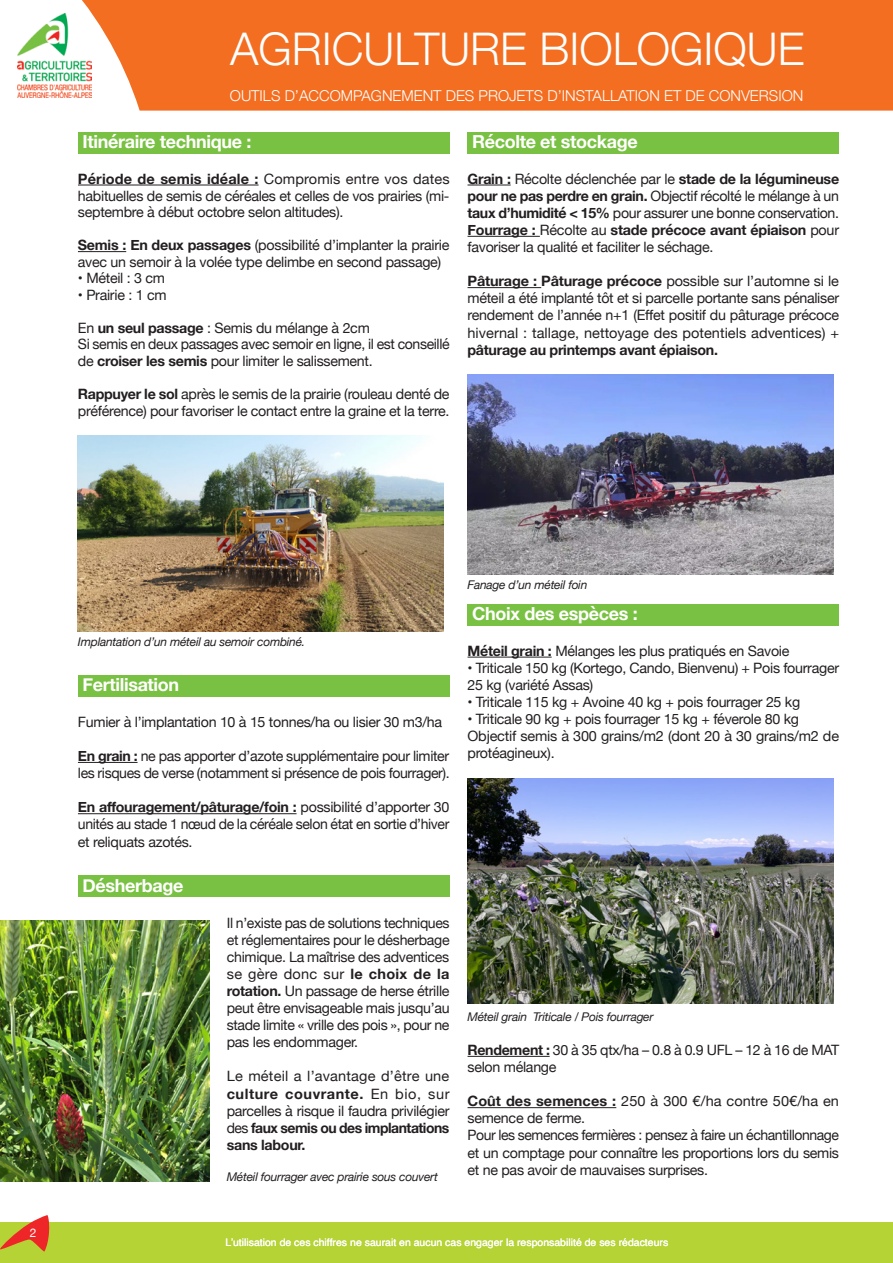
<style>
.page{position:relative;width:893px;height:1263px;background:#fff}
.page>*{position:absolute;margin:0;border:0;box-sizing:border-box;transform-origin:0 0}
.t1{font:300 45px "Helvetica Neue";color:#fff}
.t2{font:700 18px "Helvetica Neue";letter-spacing:-.02em;color:#fff}
.t3{font:300 15px "Helvetica Neue";color:#fff}
.t4{font:14.25px/17.1px "Helvetica Neue";letter-spacing:-.02em;color:#231f20}
.t5{font:italic 12px "Helvetica Neue";letter-spacing:-.02em;color:#231f20}
.t6{font:12px "Helvetica Neue";color:#fff}
.t7{font:10.5px "Helvetica";color:#fff}
.s1{font-weight:700}
</style>
<div class="page">
<img style="left:18px;top:18px;width:36px;height:79px">
<svg style="left:54px;top:0;width:839px;height:111px;background:#f2772f"></svg>
<div style="left:0;top:1222px;width:893px;height:41px;background:#b5d334"></div>
<svg style="left:0;top:1215px;width:49px;height:36px"></svg>
<div style="left:78px;top:132px;width:372px;height:21px;background:#79c142"></div>
<hr style="left:78px;top:185px;width:181px;height:1px;background:#231f20">
<hr style="left:78px;top:251px;width:48px;height:1px;background:#231f20">
<div style="left:78px;top:675px;width:372px;height:21px;background:#79c142"></div>
<hr style="left:78px;top:762px;width:60px;height:1px;background:#231f20">
<hr style="left:78px;top:813px;width:219px;height:1px;background:#231f20">
<div style="left:78px;top:876px;width:372px;height:21px;background:#79c142"></div>
<img style="left:78px;top:436px;width:366px;height:195px">
<div style="left:468px;top:132px;width:371px;height:21px;background:#79c142"></div>
<hr style="left:468px;top:185px;width:43px;height:1px;background:#231f20">
<hr style="left:468px;top:236px;width:72px;height:1px;background:#231f20">
<hr style="left:468px;top:287px;width:73px;height:1px;background:#231f20">
<div style="left:468px;top:604px;width:371px;height:21px;background:#79c142"></div>
<hr style="left:468px;top:657px;width:84px;height:1px;background:#231f20">
<hr style="left:468px;top:1056px;width:82px;height:1px;background:#231f20">
<hr style="left:468px;top:1107px;width:148px;height:1px;background:#231f20">
<img style="left:468px;top:375px;width:365px;height:200px">
<img style="left:468px;top:778px;width:365px;height:225px">
<img style="left:0;top:920px;width:210px;height:261px">
<h1 class="t1" style="left:230px;top:13px;width:576px">AGRICULTURE BIOLOGIQUE</h1>
<p class="t3" style="left:230px;top:84px;width:575px">OUTILS D’ACCOMPAGNEMENT DES PROJETS D’INSTALLATION ET DE CONVERSION</p>
<p class="t2" style="left:83px;top:127px;width:170px">Itinéraire technique :</p>
<p class="t4" style="left:78px;top:171px;width:373px;text-align:justify"><span class="s1">Période de semis idéale :</span> Compromis entre vos dates habituelles de semis de céréales et celles de vos prairies (mi&shy;septembre à début octobre selon altitudes).</p>
<p class="t4" style="left:78px;top:238px;width:373px;line-height:16.5px"><span class="s1">Semis : En deux passages</span> (possibilité d’implanter la prairie avec un semoir à la volée type delimbe en second passage)</p>
<p class="t4" style="left:78px;top:270px;width:89px">• Méteil : 3 cm</p>
<p class="t4" style="left:78px;top:287px;width:90px">• Prairie : 1 cm</p>
<p class="t4" style="left:78px;top:320px;width:293px">En <span class="s1">un seul passage</span> : Semis du mélange à 2cm</p>
<p class="t4" style="left:78px;top:337px;width:373px;line-height:16.5px">Si semis en deux passages avec semoir en ligne, il est conseillé de <span class="s1">croiser les semis</span> pour limiter le salissement.</p>
<p class="t4" style="left:78px;top:386px;width:373px"><span class="s1">Rappuyer le sol</span> après le semis de la prairie (rouleau denté de préférence) pour favoriser le contact entre la graine et la terre.</p>
<p class="t2" style="left:472px;top:127px;width:167px">Récolte et stockage</p>
<p class="t4" style="left:468px;top:171px;width:373px;text-align:justify"><span class="s1">Grain :</span> Récolte déclenchée par le <span class="s1">stade de la légumineuse pour ne pas perdre en grain.</span> Objectif récolté le mélange à un <span class="s1">taux d’humidité &lt; 15%</span> pour assurer une bonne conservation.</p>
<p class="t4" style="left:468px;top:222px;width:373px"><span class="s1">Fourrage :</span> Récolte au <span class="s1">stade précoce avant épiaison</span> pour favoriser la qualité et faciliter le séchage.</p>
<p class="t4" style="left:468px;top:273px;width:373px;text-align:justify"><span class="s1">Pâturage : Pâturage précoce</span> possible sur l’automne si le méteil a été implanté tôt et si parcelle portante sans pénaliser rendement de l’année n+1 (Effet positif du pâturage précoce hivernal : tallage, nettoyage des potentiels adventices) + <span class="s1">pâturage au printemps avant épiaison.</span></p>
<p class="t6" style="left:30px;top:1224px;width:8px">2</p>
<p class="t5" style="left:78px;top:633px;width:229px">Implantation d’un méteil au semoir combiné.</p>
<p class="t2" style="left:83px;top:670px;width:98px">Fertilisation</p>
<p class="t4" style="left:78px;top:714px;width:366px">Fumier à l’implantation 10 à 15 tonnes/ha ou lisier 30 m3/ha</p>
<p class="t4" style="left:78px;top:748px;width:373px"><span class="s1">En grain :</span> ne pas apporter d’azote supplémentaire pour limiter les risques de verse (notamment si présence de pois fourrager).</p>
<p class="t4" style="left:78px;top:799px;width:373px;text-align:justify"><span class="s1">En affouragement/pâturage/foin :</span> possibilité d’apporter 30 unités au stade 1 nœud de la céréale selon état en sortie d’hiver et reliquats azotés.</p>
<p class="t2" style="left:83px;top:871px;width:102px">Désherbage</p>
<p class="t4" style="left:227px;top:915px;width:224px;text-align:justify">Il n’existe pas de solutions techniques et réglementaires pour le désherbage chimique. La maîtrise des adventices se gère donc sur <span class="s1">le choix de la rotation.</span> Un passage de herse étrille peut être envisageable mais jusqu’au stade limite « vrille des pois », pour ne pas les endommager.</p>
<p class="t4" style="left:227px;top:1069px;width:224px;text-align:justify">Le méteil a l’avantage d’être une <span class="s1">culture couvrante.</span> En bio, sur parcelles à risque il faudra privilégier des <span class="s1">faux semis ou des implantations sans labour.</span></p>
<p class="t5" style="left:227px;top:1168px;width:213px">Méteil fourrager avec prairie sous couvert</p>
<p class="t5" style="left:468px;top:576px;width:121px">Fanage d’un méteil foin</p>
<p class="t2" style="left:472px;top:599px;width:167px">Choix des espèces :</p>
<p class="t4" style="left:468px;top:643px;width:323px"><span class="s1">Méteil grain :</span> Mélanges les plus pratiqués en Savoie</p>
<p class="t4" style="left:468px;top:660px;width:373px">• Triticale 150 kg (Kortego, Cando, Bienvenu) + Pois fourrager<br>25 kg (variété Assas)</p>
<p class="t4" style="left:468px;top:694px;width:334px">• Triticale 115 kg + Avoine 40 kg + pois fourrager 25 kg</p>
<p class="t4" style="left:468px;top:711px;width:333px">• Triticale 90 kg + pois fourrager 15 kg + féverole 80 kg</p>
<p class="t4" style="left:468px;top:728px;width:373px">Objectif semis à 300 grains/m2 (dont 20 à 30 grains/m2 de protéagineux).</p>
<p class="t5" style="left:468px;top:1008px;width:187px">Méteil grain Triticale / Pois fourrager</p>
<p class="t4" style="left:468px;top:1042px;width:373px"><span class="s1">Rendement :</span> 30 à 35 qtx/ha – 0.8 à 0.9 UFL – 12 à 16 de MAT selon mélange</p>
<p class="t4" style="left:468px;top:1093px;width:373px"><span class="s1">Coût des semences :</span> 250 à 300 €/ha contre 50€/ha en semence de ferme.</p>
<p class="t4" style="left:468px;top:1128px;width:373px;text-align:justify">Pour les semences fermières : pensez à faire un échantillonnage et un comptage pour connaître les proportions lors du semis et ne pas avoir de mauvaises surprises.</p>
<p class="t7" style="left:225px;top:1234px;width:444px">L’utilisation de ces chiffres ne saurait en aucun cas engager la responsabilité de ses rédacteurs</p>
</div>
